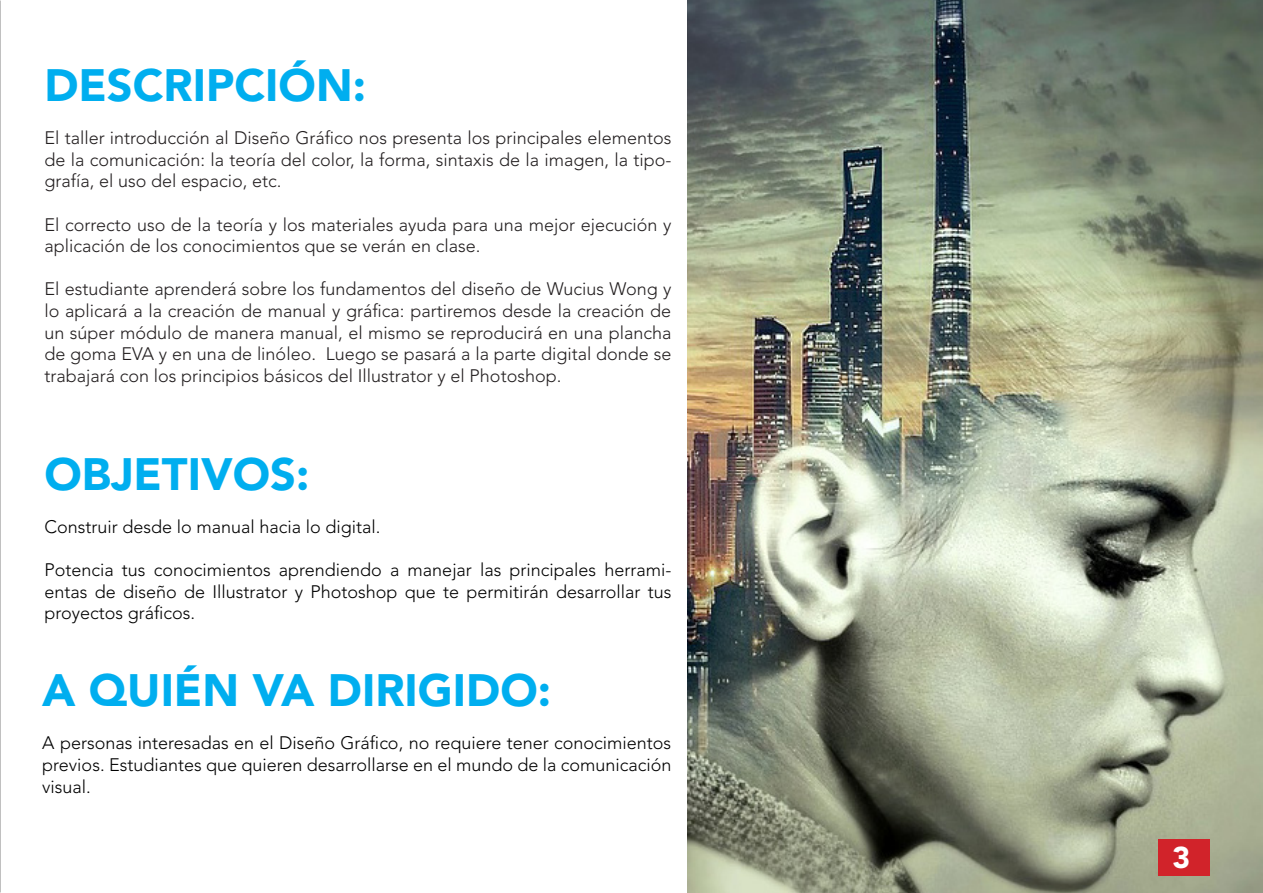
<style>
.page{position:relative;width:1263px;height:893px;background:#fff}
.page>*{position:absolute;margin:0;border:0;box-sizing:border-box;transform-origin:0 0}
.t1{font:900 45px "Avenir LT Std";color:#00aeef}
.t2{font:900 30px "Avenir LT Std";color:#fff}
.t3{font:300 18px/21.6px "Avenir LT Std";color:#231f20;text-align:justify}
.t4{font:300 18px/21.6px "Avenir LT Std";color:#000;text-align:justify}
</style>
<div class="page">
<img style="left:0;top:0;width:1px;height:893px">
<img style="left:687px;top:0;width:576px;height:893px">
<div style="left:1159px;top:839px;width:51px;height:37px;background:#d1232a"></div>
<p class="t1" style="left:44px;top:58px;width:323px">DESCRIPCIÓN:</p>
<p class="t3" style="left:44px;top:127px;width:628px">El taller introducción al Diseño Gráfico nos presenta los principales elementos de la comunicación: la teoría del color, la forma, sintaxis de la imagen, la tipo&shy;grafía, el uso del espacio, etc.</p>
<p class="t3" style="left:44px;top:214px;width:628px">El correcto uso de la teoría y los materiales ayuda para una mejor ejecución y aplicación de los conocimientos que se verán en clase.</p>
<p class="t3" style="left:44px;top:278px;width:628px">El estudiante aprenderá sobre los fundamentos del diseño de Wucius Wong y lo aplicará a la creación de manual y gráfica: partiremos desde la creación de un súper módulo de manera manual, el mismo se reproducirá en una plancha de goma EVA y en una de linóleo. Luego se pasará a la parte digital donde se trabajará con los principios básicos del Illustrator y el Photoshop.</p>
<p class="t1" style="left:44px;top:447px;width:266px">OBJETIVOS:</p>
<p class="t4" style="left:44px;top:516px;width:338px">Construir desde lo manual hacia lo digital.</p>
<p class="t4" style="left:44px;top:559px;width:628px">Potencia tus conocimientos aprendiendo a manejar las principales herrami&shy;entas de diseño de Illustrator y Photoshop que te permitirán desarrollar tus proyectos gráficos.</p>
<p class="t1" style="left:42px;top:663px;width:510px">A QUIÉN VA DIRIGIDO:</p>
<p class="t4" style="left:42px;top:732px;width:631px">A personas interesadas en el Diseño Gráfico, no requiere tener conocimientos previos. Estudiantes que quieren desarrollarse en el mundo de la comunicación visual.</p>
<h2 class="t2" style="left:1172px;top:839px;width:19px">3</h2>
</div>
